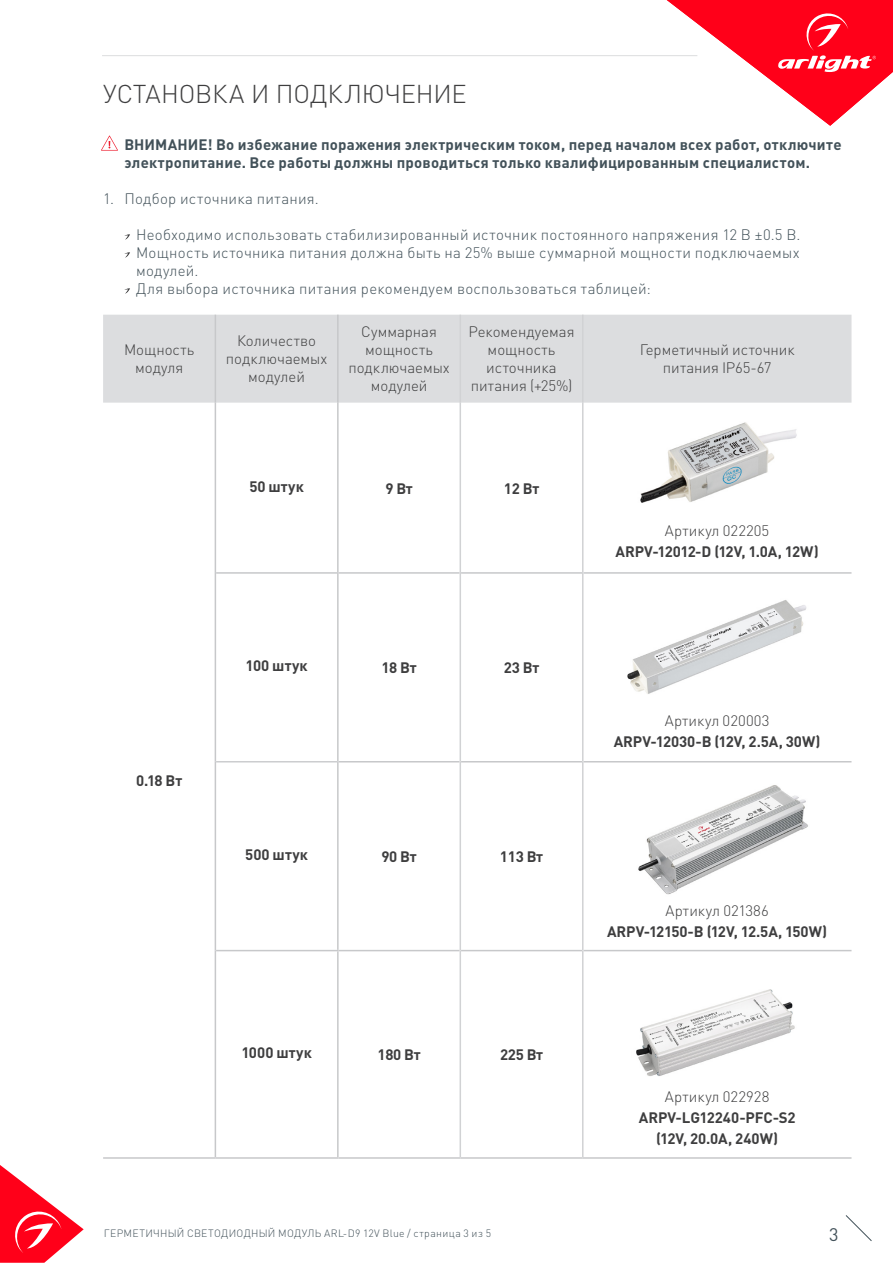
<style>
.page{position:relative;width:893px;height:1263px;background:#fff}
.page>*{position:absolute;margin:0;border:0;box-sizing:border-box;transform-origin:0 0}
.t1{font:300 25.5px "DIN Pro";letter-spacing:-.005em;color:#3e3e3f}
.t2{font:18px "DIN Pro";color:#425159}
.t3{font:300 15px/18px "DIN Pro";letter-spacing:.02em;color:#425159}
.t4{font:300 15px/18px "DIN Pro";color:#3e3e3f;text-align:center}
.t5{font:700 15px/21px "DIN Pro";letter-spacing:-.005em;color:#3e3e3f;text-align:center}
.t6{font:700 15px/18px "DIN Pro";letter-spacing:.015em;color:#425159}
.t7{font:300 10.5px "DIN Pro";letter-spacing:.025em;color:#425159}
</style>
<div class="page">
<svg style="left:0;top:1165px;width:84px;height:98px"></svg>
<svg style="left:845px;top:1215px;width:27px;height:26px"></svg>
<svg style="left:667px;top:0;width:226px;height:126px"></svg>
<svg style="left:101px;top:135px;width:17px;height:16px"></svg>
<svg style="left:124px;top:234px;width:6px;height:6px"></svg>
<svg style="left:124px;top:252px;width:6px;height:6px"></svg>
<svg style="left:124px;top:288px;width:6px;height:6px"></svg>
<hr style="left:102px;top:55px;width:595px;height:1px;background:#dcdddf">
<div style="left:103px;top:315px;width:748px;height:88px;background:#dcdddf"></div>
<hr style="left:216px;top:572px;width:121px;height:2px;background:#c7c8ca">
<hr style="left:339px;top:572px;width:121px;height:2px;background:#c7c8ca">
<hr style="left:461px;top:572px;width:121px;height:2px;background:#c7c8ca">
<hr style="left:583px;top:572px;width:268px;height:2px;background:#c7c8ca">
<hr style="left:216px;top:761px;width:121px;height:1px;background:#cccdcf">
<hr style="left:339px;top:761px;width:121px;height:1px;background:#c7c8ca">
<hr style="left:461px;top:761px;width:121px;height:1px;background:#c7c8ca">
<hr style="left:583px;top:761px;width:268px;height:1px;background:#c7c8ca">
<hr style="left:216px;top:950px;width:123px;height:1px;background:#c7c8ca">
<hr style="left:215px;top:1157px;width:124px;height:2px;background:#c7c8ca">
<hr style="left:339px;top:950px;width:121px;height:1px;background:#c7c8ca">
<hr style="left:461px;top:950px;width:121px;height:1px;background:#c7c8ca">
<hr style="left:583px;top:950px;width:268px;height:1px;background:#c7c8ca">
<hr style="left:339px;top:1157px;width:121px;height:2px;background:#c7c8ca">
<hr style="left:460px;top:1157px;width:123px;height:2px;background:#c7c8ca">
<hr style="left:583px;top:1157px;width:268px;height:2px;background:#c7c8ca">
<hr style="left:337px;top:315px;width:2px;height:88px;background:#c7c8ca">
<hr style="left:337px;top:403px;width:2px;height:170px;background:#c7c8ca">
<hr style="left:337px;top:573px;width:2px;height:189px;background:#c7c8ca">
<hr style="left:337px;top:762px;width:2px;height:188px;background:#c7c8ca">
<hr style="left:337px;top:951px;width:2px;height:206px;background:#c7c8ca">
<hr style="left:460px;top:315px;width:1px;height:88px;background:#d1d2d4">
<hr style="left:460px;top:403px;width:1px;height:170px;background:#d1d2d4">
<hr style="left:460px;top:573px;width:1px;height:189px;background:#d1d2d4">
<hr style="left:460px;top:762px;width:1px;height:188px;background:#d1d2d4">
<hr style="left:460px;top:950px;width:1px;height:207px;background:#d1d2d4">
<hr style="left:582px;top:315px;width:1px;height:88px;background:#d1d2d4">
<hr style="left:582px;top:403px;width:1px;height:170px;background:#d1d2d4">
<hr style="left:582px;top:573px;width:1px;height:189px;background:#d1d2d4">
<hr style="left:582px;top:762px;width:1px;height:188px;background:#d1d2d4">
<hr style="left:582px;top:950px;width:1px;height:207px;background:#d1d2d4">
<hr style="left:215px;top:315px;width:1px;height:88px;background:#c7c8ca">
<hr style="left:215px;top:403px;width:1px;height:170px;background:#c7c8ca">
<hr style="left:215px;top:573px;width:1px;height:189px;background:#c7c8ca">
<hr style="left:215px;top:762px;width:1px;height:188px;background:#c7c8ca">
<hr style="left:215px;top:950px;width:1px;height:207px;background:#c7c8ca">
<hr style="left:103px;top:1157px;width:112px;height:2px;background:#c7c8ca">
<img style="left:636px;top:989px;width:159px;height:87px">
<img style="left:638px;top:785px;width:170px;height:110px">
<img style="left:640px;top:422px;width:157px;height:81px">
<img style="left:627px;top:600px;width:180px;height:94px">
<h1 class="t1" style="left:103px;top:76px;width:365px">УСТАНОВКА И ПОДКЛЮЧЕНИЕ</h1>
<p class="t6" style="left:124px;top:134px;width:719px">ВНИМАНИЕ! Во избежание поражения электрическим током, перед началом всех работ, отключите электропитание. Все работы должны проводиться только квалифицированным специалистом.</p>
<p class="t3" style="left:103px;top:188px;width:217px">1. Подбор источника питания.</p>
<p class="t3" style="left:136px;top:224px;width:666px">Необходимо использовать стабилизированный источник постоянного напряжения 12 В ±0.5 В.<br>Мощность источника питания должна быть на 25% выше суммарной мощности подключаемых модулей.<br>Для выбора источника питания рекомендуем воспользоваться таблицей:</p>
<p class="t4" style="left:124px;top:340px;width:72px">Мощность модуля</p>
<p class="t4" style="left:226px;top:331px;width:103px">Количество подключаемых модулей</p>
<p class="t4" style="left:348px;top:322px;width:103px">Суммарная мощность подключаемых модулей</p>
<p class="t4" style="left:469px;top:322px;width:107px">Рекомендуемая мощность источника питания (+25%)</p>
<p class="t5" style="left:249px;top:475px;width:56px">50 штук</p>
<p class="t5" style="left:385px;top:477px;width:29px">9 Вт</p>
<p class="t5" style="left:504px;top:477px;width:37px">12 Вт</p>
<p class="t4" style="left:640px;top:340px;width:156px">Герметичный источник питания IP65-67</p>
<p class="t4" style="left:665px;top:520px;width:106px">Артикул 022205</p>
<p class="t5" style="left:616px;top:540px;width:205px">ARPV-12012-D (12V, 1.0A, 12W)</p>
<p class="t5" style="left:136px;top:769px;width:48px">0.18 Вт</p>
<p class="t5" style="left:246px;top:655px;width:64px">100 штук</p>
<p class="t5" style="left:381px;top:656px;width:37px">18 Вт</p>
<p class="t5" style="left:504px;top:656px;width:37px">23 Вт</p>
<p class="t5" style="left:245px;top:843px;width:64px">500 штук</p>
<p class="t5" style="left:381px;top:845px;width:37px">90 Вт</p>
<p class="t5" style="left:500px;top:845px;width:45px">113 Вт</p>
<p class="t4" style="left:665px;top:710px;width:106px">Артикул 020003</p>
<p class="t5" style="left:614px;top:730px;width:208px">ARPV-12030-B (12V, 2.5A, 30W)</p>
<p class="t4" style="left:665px;top:901px;width:105px">Артикул 021386</p>
<p class="t5" style="left:607px;top:920px;width:222px">ARPV-12150-B (12V, 12.5A, 150W)</p>
<p class="t5" style="left:242px;top:1042px;width:72px">1000 штук</p>
<p class="t5" style="left:378px;top:1043px;width:45px">180 Вт</p>
<p class="t5" style="left:500px;top:1043px;width:45px">225 Вт</p>
<p class="t4" style="left:665px;top:1087px;width:106px">Артикул 022928</p>
<p class="t5" style="left:639px;top:1106px;width:158px">ARPV-LG12240-PFC-S2 (12V, 20.0A, 240W)</p>
<p class="t7" style="left:104px;top:1226px;width:389px">ГЕРМЕТИЧНЫЙ СВЕТОДИОДНЫЙ МОДУЛЬ ARL-D9 12V Blue / страница 3 из 5</p>
<p class="t2" style="left:829px;top:1222px;width:11px">3</p>
</div>
